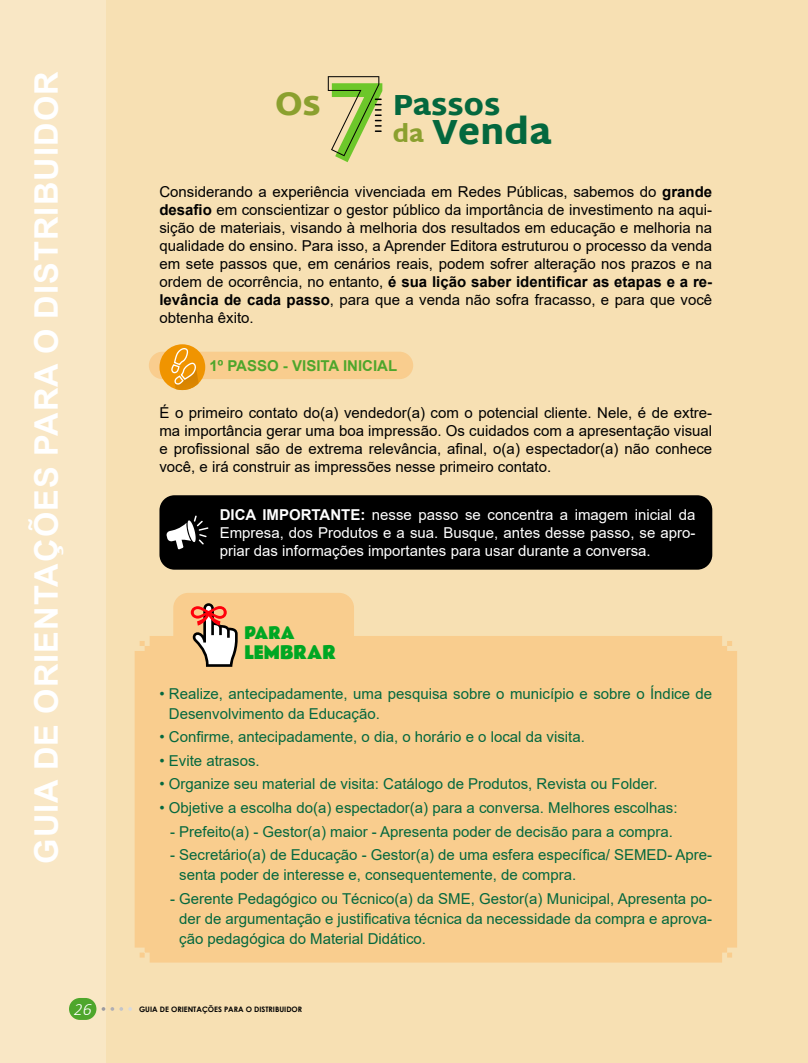
<style>
.page{position:relative;width:808px;height:1063px;background:#f7e0b3}
.page>*{position:absolute;margin:0;border:0;box-sizing:border-box;transform-origin:0 0}
.t1{font:900 35.62px "Martel Sans";color:#04683e}
.t2{font:900 33.38px "Martel Sans";color:#8ba02f}
.t3{font:700 32.5px "Arial";letter-spacing:.035em;color:#fff}
.t4{font:900 29.75px "Martel Sans";color:#04683e}
.t5{font:17.5px "Rammetto One";color:#00a723;scale:.83 1}
.t6{font:italic 300 17.5px "Calibri";color:#fff}
.t7{font:16.12px "Rammetto One";color:#00a723;scale:.83 1}
.t8{font:15px/18px "Arial";color:#000;text-align:justify}
.t9{font:15px/20px "Arial";color:#04683e}
.t10{font:15px/18px "Arial";color:#fff;text-align:justify}
.t11{font:700 15px "Arial";color:#4ea62c}
.t12{font:700 7.5px "Century Gothic";color:#000}
.s1{font-size:23.75px;color:#8ba02f}
.s2{font-weight:700}
</style>
<div class="page">
<div style="left:159px;top:495px;width:553px;height:75px;background:#000;border-radius:15px"></div>
<div style="left:135px;top:636px;width:602px;height:327px;background:#f9cd8e"></div>
<div style="left:173px;top:593px;width:181px;height:83px;background:#f9cd8e;border-radius:15px"></div>
<div style="left:149px;top:352px;width:264px;height:27px;background:#f9cd8e;border-radius:14px"></div>
<svg style="left:159px;top:344px;width:46px;height:46px"></svg>
<svg style="left:191px;top:603px;width:47px;height:64px"></svg>
<svg style="left:166px;top:516px;width:42px;height:34px"></svg>
<svg style="left:328px;top:76px;width:54px;height:86px"></svg>
<div style="left:0;top:0;width:105px;height:1063px;background:#f9e7c5"></div>
<div style="left:69px;top:998px;width:27px;height:22px;background:#4ea62c;border-radius:11px"></div>
<svg style="left:102px;top:1007px;width:3px;height:4px"></svg>
<svg style="left:111px;top:1007px;width:21px;height:4px"></svg>
<h3 class="t3" style="left:23px;top:864px;width:794px;rotate:-90deg">GUIA DE ORIENTAÇÕES PARA O DISTRIBUIDOR</h3>
<h2 class="t2" style="left:275px;top:84px;width:48px">Os</h2>
<h3 class="t4" style="left:393px;top:87px;width:109px">Passos</h3>
<h1 class="t1" style="left:393px;top:111px;width:160px"><span class="s1">da</span> Venda</h1>
<p class="t8" style="left:159px;top:183px;width:554px">Considerando a experiência vivenciada em Redes Públicas, sabemos do <span class="s2">grande desafio</span> em conscientizar o gestor público da importância de investimento na aqui&shy;sição de materiais, visando à melhoria dos resultados em educação e melhoria na qualidade do ensino. Para isso, a Aprender Editora estruturou o processo da venda em sete passos que, em cenários reais, podem sofrer alteração nos prazos e na ordem de ocorrência, no entanto, <span class="s2">é sua lição saber identificar as etapas e a re&shy;levância de cada passo</span>, para que a venda não sofra fracasso, e para que você obtenha êxito.</p>
<p class="t11" style="left:209px;top:356px;width:189px">1º PASSO - VISITA INICIAL</p>
<p class="t8" style="left:159px;top:404px;width:554px">É o primeiro contato do(a) vendedor(a) com o potencial cliente. Nele, é de extre&shy;ma importância gerar uma boa impressão. Os cuidados com a apresentação visual e profissional são de extrema relevância, afinal, o(a) espectador(a) não conhece você, e irá construir as impressões nesse primeiro contato.</p>
<p class="t10" style="left:220px;top:506px;width:477px"><span class="s2">DICA IMPORTANTE:</span> nesse passo se concentra a imagem inicial da Empresa, dos Produtos e a sua. Busque, antes desse passo, se apro&shy;priar das informações importantes para usar durante a conversa.</p>
<p class="t7" style="left:244px;top:620px;width:62px">PARA</p>
<p class="t5" style="left:244px;top:639px;width:112px">LEMBRAR</p>
<p class="t9" style="left:169px;top:683px;width:545px;text-indent:-9px">• Realize, antecipadamente, uma pesquisa sobre o município e sobre o Índice de<br>Desenvolvimento da Educação.</p>
<p class="t9" style="left:159px;top:727px;width:427px">• Confirme, antecipadamente, o dia, o horário e o local da visita.</p>
<p class="t9" style="left:159px;top:751px;width:102px">• Evite atrasos.</p>
<p class="t9" style="left:159px;top:774px;width:500px">• Organize seu material de visita: Catálogo de Produtos, Revista ou Folder.</p>
<p class="t9" style="left:159px;top:798px;width:519px">• Objetive a escolha do(a) espectador(a) para a conversa. Melhores escolhas:</p>
<p class="t9" style="left:170px;top:821px;width:504px">- Prefeito(a) - Gestor(a) maior - Apresenta poder de decisão para a compra.</p>
<p class="t9" style="left:179px;top:845px;width:534px;text-indent:-9px">- Secretário(a) de Educação - Gestor(a) de uma esfera específica/ SEMED- Apre&shy;senta poder de interesse e, consequentemente, de compra.</p>
<p class="t9" style="left:179px;top:888px;width:534px;text-align:justify;text-indent:-9px">- Gerente Pedagógico ou Técnico(a) da SME, Gestor(a) Municipal, Apresenta po&shy;der de argumentação e justificativa técnica da necessidade da compra e aprova&shy;ção pedagógica do Material Didático.</p>
<p class="t6" style="left:74px;top:998px;width:19px">26</p>
<p class="t12" style="left:139px;top:1003px;width:165px">GUIA DE ORIENTAÇÕES PARA O DISTRIBUIDOR</p>
</div>
